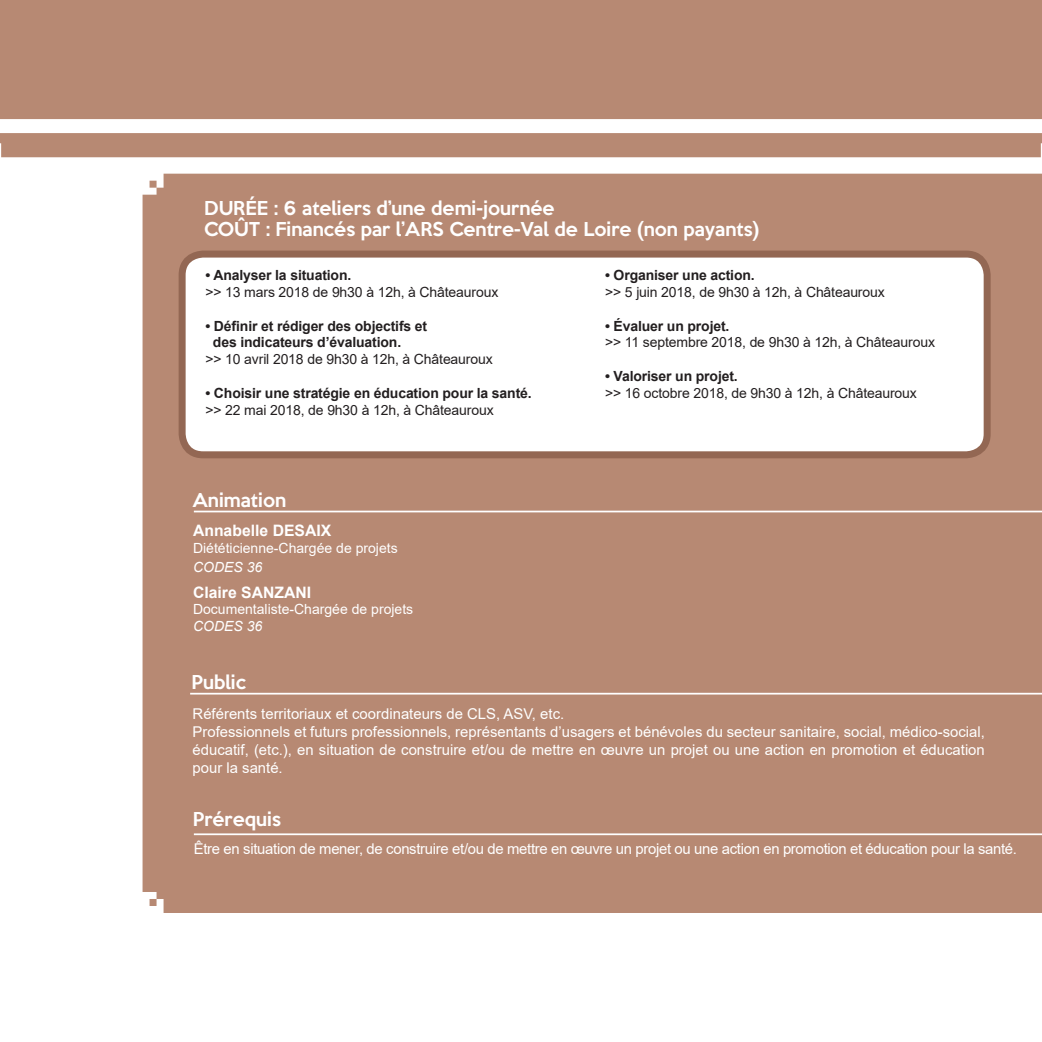
<style>
.page{position:relative;width:1042px;height:1042px;background:#fff}
.page>*{position:absolute;margin:0;border:0;box-sizing:border-box;transform-origin:0 0}
.t1{font:500 17.5px/21px "Keep Calm";color:#fff}
.t2{font:700 15.75px "Arial";color:#fff}
.t3{font:14.88px/17.8px "Arial";color:#fff}
.t4{font:14.88px "Arial";letter-spacing:-.02em;color:#fff}
.t5{font:14px "Arial";letter-spacing:-.01em;color:#231f20}
.t6{font:700 14px/16.8px "Arial";letter-spacing:-.01em;color:#231f20}
.t7{font:14px "Arial";color:#fff}
.t8{font:italic 14px "Arial";color:#fff}
</style>
<div class="page">
<div style="left:0;top:0;width:1042px;height:157px;background:#b78973"></div>
<div style="left:0;top:119px;width:1042px;height:14px;background:#fff"></div>
<div style="left:143px;top:174px;width:899px;height:739px;background:#b78973"></div>
<div style="left:182px;top:254px;width:805px;height:201px;background:#fff;border-radius:21px"></div>
<div style="left:179px;top:251px;width:811px;height:207px;border:7px solid #936753;border-radius:21px"></div>
<hr style="left:194px;top:511px;width:848px;height:1px;background:#fff">
<hr style="left:190px;top:693px;width:852px;height:1px;background:#fff">
<hr style="left:194px;top:833px;width:848px;height:2px;background:#fff">
<p class="t1" style="left:204px;top:196px;width:557px">DURÉE : 6 ateliers d’une demi-journée<br>Co ût : Financés par l’ARS Centre-Val de Loire (non payants)</p>
<p class="t6" style="left:205px;top:267px;width:147px">• Analyser la situation.</p>
<p class="t5" style="left:205px;top:282px;width:294px">&gt;&gt; 13 mars 2018 de 9h30 à 12h, à Châteauroux</p>
<p class="t6" style="left:213px;top:317px;width:216px;text-indent:-8px">• Définir et rédiger des objectifs et des indicateurs d’évaluation.</p>
<p class="t5" style="left:205px;top:350px;width:289px">&gt;&gt; 10 avril 2018 de 9h30 à 12h, à Châteauroux</p>
<p class="t6" style="left:205px;top:385px;width:328px">• Choisir une stratégie en éducation pour la santé.</p>
<p class="t5" style="left:205px;top:400px;width:290px">&gt;&gt; 22 mai 2018, de 9h30 à 12h, à Châteauroux</p>
<p class="t1" style="left:192px;top:488px;width:95px">Animation</p>
<p class="t2" style="left:193px;top:519px;width:140px">Annabelle DESAIX</p>
<p class="t7" style="left:193px;top:538px;width:206px">Diététicienne-Chargée de projets</p>
<p class="t8" style="left:193px;top:557px;width:71px">CODES 36</p>
<p class="t2" style="left:193px;top:581px;width:120px">Claire SANZANI</p>
<p class="t7" style="left:193px;top:600px;width:222px">Documentaliste-Chargée de projets</p>
<p class="t8" style="left:193px;top:617px;width:71px">CODES 36</p>
<p class="t6" style="left:605px;top:267px;width:151px">• Organiser une action.</p>
<p class="t5" style="left:605px;top:282px;width:281px">&gt;&gt; 5 juin 2018, de 9h30 à 12h, à Châteauroux</p>
<p class="t6" style="left:605px;top:317px;width:126px">• Évaluer un projet.</p>
<p class="t5" style="left:605px;top:333px;width:331px">&gt;&gt; 11 septembre 2018, de 9h30 à 12h, à Châteauroux</p>
<p class="t6" style="left:605px;top:368px;width:134px">• Valoriser un projet.</p>
<p class="t5" style="left:605px;top:383px;width:313px">&gt;&gt; 16 octobre 2018, de 9h30 à 12h, à Châteauroux</p>
<p class="t1" style="left:191px;top:670px;width:56px">Public</p>
<p class="t3" style="left:193px;top:705px;width:794px">Référents territoriaux et coordinateurs de CLS, ASV, etc.<br>Professionnels et futurs professionnels, représentants d’usagers et bénévoles du secteur sanitaire, social, médico-social, éducatif, (etc.), en situation de construire et/ou de mettre en œuvre un projet ou une action en promotion et éducation pour la santé.</p>
<p class="t1" style="left:193px;top:807px;width:90px">Prérequis</p>
<p class="t4" style="left:194px;top:838px;width:824px">Être en situation de mener, de construire et/ou de mettre en œuvre un projet ou une action en promotion et éducation pour la santé.</p>
</div>
